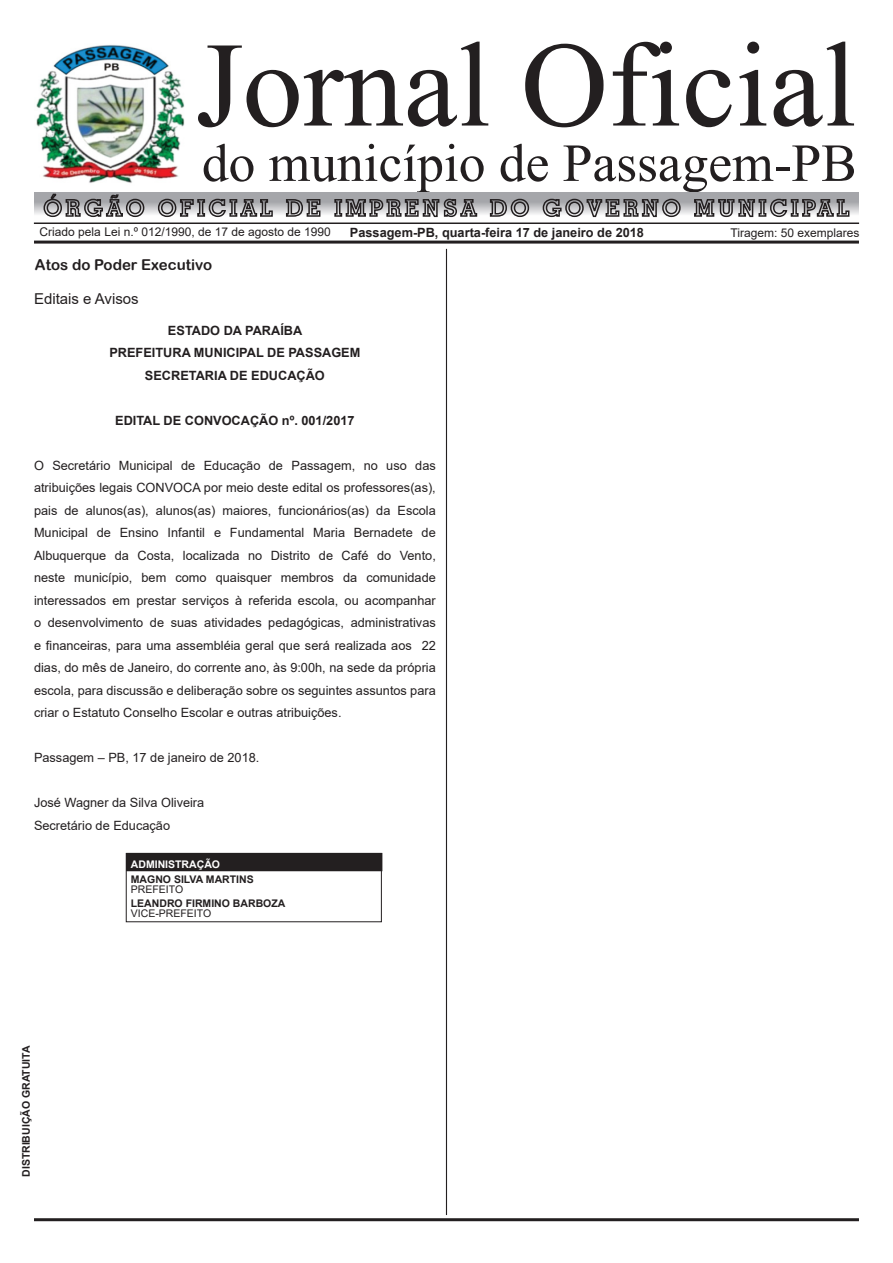
<style>
.page{position:relative;width:893px;height:1263px;background:#fff}
.page>*{position:absolute;margin:0;border:0;box-sizing:border-box;transform-origin:0 0}
.t1{font:156.15px "Kokila";color:#231f20}
.t2{font:69.15px "Kokila";color:#231f20}
.t3{font:15px "Arial Rounded MT Bold";color:#231f20}
.t4{font:15px "Arial";color:#231f20}
.t5{font:12.75px/22.5px "Arial";color:#231f20;text-align:justify}
.t6{font:700 12.75px/22.5px "Arial";color:#231f20;text-align:center}
.t7{font:12px "Arial";color:#231f20}
.t8{font:700 10.5px "Arial";color:#231f20}
.t9{font:10.5px "Arial";color:#231f20}
.t10{font:700 10.5px "Arial";color:#fff}
</style>
<div class="page">
<img style="left:36px;top:45px;width:149px;height:138px">
<hr style="left:34px;top:1218px;width:825px;height:3px;background:#231f20">
<hr style="left:446px;top:249px;width:1px;height:966px;background:#231f20">
<hr style="left:34px;top:241px;width:825px;height:3px;background:#231f20">
<svg style="left:34px;top:192px;width:825px;height:22px;background:#adaeb2"></svg>
<svg style="left:43px;top:193px;width:102px;height:25px;background:#929294"></svg>
<svg style="left:157px;top:198px;width:117px;height:20px;background:#949394"></svg>
<svg style="left:285px;top:198px;width:36px;height:19px"></svg>
<svg style="left:334px;top:194px;width:144px;height:24px;background:#8e8d8f"></svg>
<svg style="left:489px;top:198px;width:41px;height:20px"></svg>
<svg style="left:542px;top:198px;width:140px;height:20px;background:#919092"></svg>
<svg style="left:693px;top:194px;width:157px;height:24px;background:#929193"></svg>
<hr style="left:34px;top:222px;width:825px;height:2px;background:#231f20">
<div style="left:127px;top:853px;width:255px;height:18px;background:#231f20"></div>
<div style="left:126px;top:853px;width:256px;height:69px;border:1px solid #231f20"></div>
<h1 class="t1" style="left:195px;top:-8px;width:662px">Jornal Oficial</h1>
<h2 class="t2" style="left:202px;top:122px;width:656px">do município de Passagem-PB</h2>
<p class="t7" style="left:40px;top:223px;width:293px">Criado pela Lei n.º 012/1990, de 17 de agosto de 1990</p>
<p class="t6" style="left:350px;top:221px;width:296px">Passagem-PB, quarta-feira 17 de janeiro de 2018</p>
<p class="t7" style="left:730px;top:224px;width:130px">Tiragem: 50 exemplares</p>
<p class="t3" style="left:35px;top:255px;width:179px">Atos do Poder Executivo</p>
<p class="t4" style="left:34px;top:289px;width:106px">Editais e Avisos</p>
<p class="t6" style="left:109px;top:319px;width:253px">ESTADO DA PARAÍBA<br>PREFEITURA MUNICIPAL DE PASSAGEM<br>SECRETARIA DE EDUCAÇÃO</p>
<p class="t6" style="left:115px;top:409px;width:241px">EDITAL DE CONVOCAÇÃO nº. 001/2017</p>
<p class="t5" style="left:34px;top:454px;width:403px">O Secretário Municipal de Educação de Passagem, no uso das atribuições legais CONVOCA por meio deste edital os professores(as), pais de alunos(as), alunos(as) maiores, funcionários(as) da Escola Municipal de Ensino Infantil e Fundamental Maria Bernadete de Albuquerque da Costa, localizada no Distrito de Café do Vento, neste município, bem como quaisquer membros da comunidade interessados em prestar serviços à referida escola, ou acompanhar o desenvolvimento de suas atividades pedagógicas, administrativas e financeiras, para uma assembléia geral que será realizada aos 22 dias, do mês de Janeiro, do corrente ano, às 9:00h, na sede da própria escola, para discussão e deliberação sobre os seguintes assuntos para criar o Estatuto Conselho Escolar e outras atribuições.</p>
<p class="t5" style="left:34px;top:746px;width:227px">Passagem – PB, 17 de janeiro de 2018.</p>
<p class="t5" style="left:34px;top:791px;width:172px">José Wagner da Silva Oliveira<br>Secretário de Educação</p>
<p class="t8" style="left:19px;top:1177px;width:133px;rotate:-90deg">DISTRIBUIÇÃO GRATUITA</p>
<p class="t10" style="left:131px;top:856px;width:91px">ADMINISTRAÇÃO</p>
<p class="t8" style="left:131px;top:871px;width:124px">MAGNO SILVA MARTINS</p>
<p class="t9" style="left:131px;top:882px;width:54px">PREFEITO</p>
<p class="t8" style="left:131px;top:895px;width:156px">LEANDRO FIRMINO BARBOZA</p>
<p class="t9" style="left:131px;top:906px;width:82px">VICE-PREFEITO</p>
</div>
